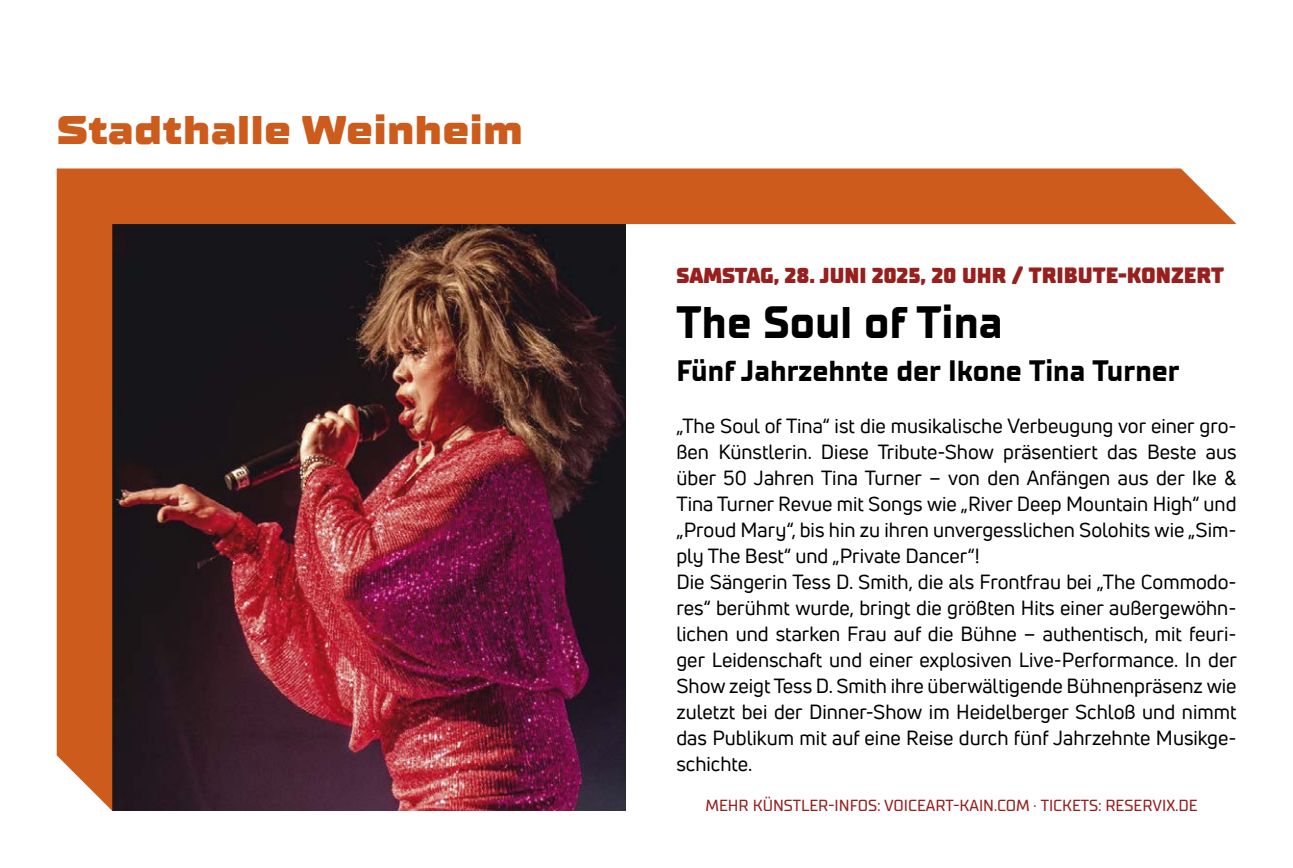
<style>
.page{position:relative;width:1293px;height:868px;background:#fff}
.page>*{position:absolute;margin:0;border:0;box-sizing:border-box;transform-origin:0 0}
.t1{font:700 45px "TT Supermolot Neue";color:#000}
.t2{font:900 40px "TT Supermolot Neue Exp";color:#cd5b1c}
.t3{font:700 29.4px "TT Supermolot Neue";color:#000}
.t4{font:900 21.6px "TT Supermolot Neue";color:#971f1d}
.t5{font:20px/26px "Uni Neue";color:#000}
.t6{font:500 16px "TT Supermolot Neue";color:#971f1d}
.s1{font-size:22px}
</style>
<div class="page">
<img style="left:57px;top:168px;width:1119px;height:642px">
<svg style="left:1176px;top:168px;width:61px;height:57px"></svg>
<h2 class="t2" style="left:57px;top:106px;width:468px">Stadthalle Weinheim</h2>
<p class="t4" style="left:676px;top:262px;width:549px">SAMSTAG, 28. JUNI 2025, 20 UHR <span class="s1">/ TRIBUTE-KONZERT</span></p>
<h1 class="t1" style="left:676px;top:295px;width:328px">The Soul of Tina</h1>
<h3 class="t3" style="left:676px;top:353px;width:505px">Fünf Jahrzehnte der Ikone Tina Turner</h3>
<p class="t5" style="left:676px;top:412px;width:562px">„The Soul of Tina“ ist die musikalische Verbeugung vor einer gro&shy;ßen Künstlerin. Diese Tribute-Show präsentiert das Beste aus über 50 Jahren Tina Turner – von den Anfängen aus der Ike &amp; Tina Turner Revue mit Songs wie „River Deep Mountain High“ und „Proud Mary“, bis hin zu ihren unvergesslichen Solohits wie „Sim&shy;ply The Best“ und „Private Dancer“!<br>Die Sängerin Tess D. Smith, die als Frontfrau bei „The Commodo&shy;res“ berühmt wurde, bringt die größten Hits einer außergewöhn&shy;lichen und starken Frau auf die Bühne – authentisch, mit feuri&shy;ger Leidenschaft und einer explosiven Live-Performance. In der Show zeigt Tess D. Smith ihre überwältigende Bühnenpräsenz wie zuletzt bei der Dinner-Show im Heidelberger Schloß und nimmt das Publikum mit auf eine Reise durch fünf Jahrzehnte Musikge&shy;schichte.</p>
<p class="t6" style="left:705px;top:795px;width:494px">MEHR KÜNSTLER-INFOS: VOICEART-KAIN.COM . TICKETS: RESERVIX.DE</p>
</div>
